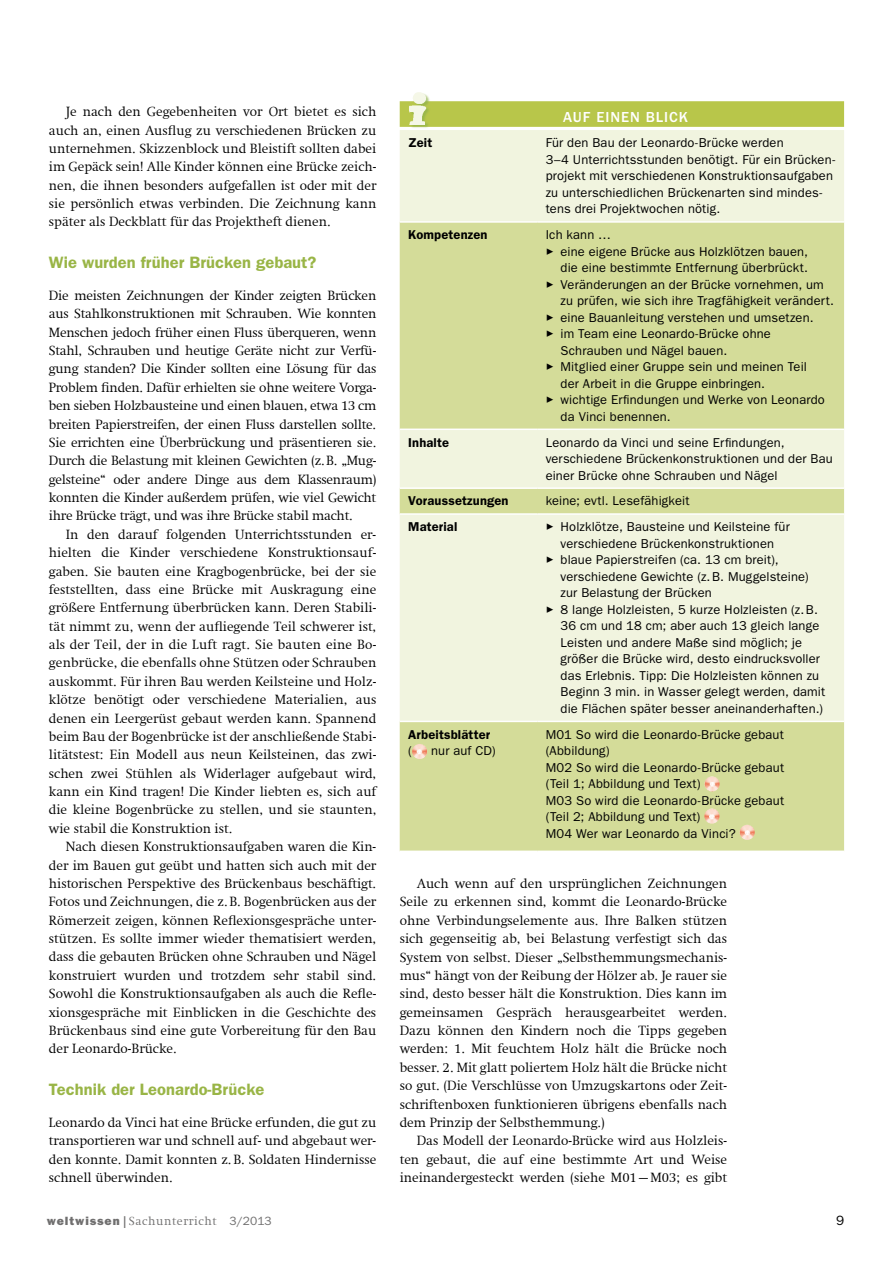
<style>
.page{position:relative;width:893px;height:1263px;background:#fff}
.page>*{position:absolute;margin:0;border:0;box-sizing:border-box;transform-origin:0 0}
.t1{font:600 16.5px "ITC Franklin Gothic Std";letter-spacing:.005em;color:#99b546}
.t2{font:500 15px "ITC Franklin Gothic Std";letter-spacing:.06em;color:#fff}
.t3{font:300 13.5px/18.3px "Swift Com";color:#000;text-align:justify}
.t4{font:13.5px "ITC Franklin Gothic Std";color:#000}
.t5{font:12.9px/16.5px "ITC Franklin Gothic Std";letter-spacing:.01em;color:#000}
.t6{font:600 12.9px "ITC Franklin Gothic Std";letter-spacing:.015em;color:#000}
.t7{font:300 12px "Swift Com";letter-spacing:.05em;color:#706f6f}
.s1{font-family:"ITC Franklin Gothic Std Hvy";font-weight:400}
.s2{font-weight:700}
.s3{font-family:"ITC Franklin Gothic Std";font-weight:400}
.s4{font-family:"FF Dingbests"}
</style>
<div class="page">
<svg style="left:400px;top:101px;width:444px;height:26px;background:#b8c64c"></svg>
<div style="left:400px;top:130px;width:444px;height:91px;background:#f1f4df"></div>
<svg style="left:400px;top:223px;width:444px;height:627px;background:#e0e6b6"></svg>
<hr style="left:400px;top:429px;width:137px;height:1px;background:#fff">
<hr style="left:537px;top:429px;width:307px;height:1px;background:#fff">
<hr style="left:400px;top:487px;width:137px;height:2px;background:#fff">
<hr style="left:537px;top:487px;width:307px;height:2px;background:#fff">
<hr style="left:400px;top:513px;width:137px;height:2px;background:#fff">
<hr style="left:537px;top:513px;width:307px;height:2px;background:#fff">
<hr style="left:400px;top:721px;width:137px;height:1px;background:#fff">
<hr style="left:537px;top:721px;width:307px;height:1px;background:#fff">
<img style="left:412px;top:744px;width:15px;height:15px;border-radius:8px">
<img style="left:704px;top:776px;width:16px;height:15px;border-radius:8px">
<img style="left:704px;top:808px;width:15px;height:16px;border-radius:8px">
<img style="left:740px;top:825px;width:15px;height:15px;border-radius:8px">
<div style="left:410px;top:93px;width:20px;height:36px;background:#90b24c;opacity:.75"></div>
<img style="left:405px;top:92px;width:26px;height:32px">
<p class="t3" style="left:49px;top:103px;width:329px;text-indent:17px">Je nach den Gegebenheiten vor Ort bietet es sich auch an, einen Ausflug zu verschiedenen Brücken zu unternehmen. Skizzenblock und Bleistift sollten dabei im Gepäck sein! Alle Kinder können eine Brücke zeich&shy;nen, die ihnen besonders aufgefallen ist oder mit der sie persönlich etwas verbinden. Die Zeichnung kann später als Deckblatt für das Projektheft dienen.</p>
<p class="t1" style="left:49px;top:252px;width:269px">Wie wurden früher Brücken gebaut?</p>
<p class="t3" style="left:49px;top:286px;width:329px">Die meisten Zeichnungen der Kinder zeigten Brücken aus Stahlkonstruktionen mit Schrauben. Wie konnten Menschen jedoch früher einen Fluss überqueren, wenn Stahl, Schrauben und heutige Geräte nicht zur Verfü&shy;gung standen? Die Kinder sollten eine Lösung für das Problem finden. Dafür erhielten sie ohne weitere Vorga&shy;ben sieben Holzbausteine und einen blauen, etwa 13 cm breiten Papierstreifen, der einen Fluss darstellen sollte.<br>Sie errichten eine Überbrückung und präsentieren sie.<br>Durch die Belastung mit kleinen Gewichten (z.B. „Mug&shy;gelsteine“ oder andere Dinge aus dem Klassenraum) konnten die Kinder außerdem prüfen, wie viel Gewicht ihre Brücke trägt, und was ihre Brücke stabil macht.</p>
<p class="t3" style="left:49px;top:525px;width:329px;text-indent:17px">In den darauf folgenden Unterrichtsstunden er&shy;hielten die Kinder verschiedene Konstruktionsauf&shy;gaben. Sie bauten eine Kragbogenbrücke, bei der sie feststellten, dass eine Brücke mit Auskragung eine größere Entfernung überbrücken kann. Deren Stabili&shy;tät nimmt zu, wenn der aufliegende Teil schwerer ist, als der Teil, der in die Luft ragt. Sie bauten eine Bo&shy;genbrücke, die ebenfalls ohne Stützen oder Schrauben auskommt. Für ihren Bau werden Keilsteine und Holz&shy;klötze benötigt oder verschiedene Materialien, aus denen ein Leergerüst gebaut werden kann. Spannend beim Bau der Bogenbrücke ist der anschließende Stabi&shy;litätstest: Ein Modell aus neun Keilsteinen, das zwi&shy;schen zwei Stühlen als Widerlager aufgebaut wird, kann ein Kind tragen! Die Kinder liebten es, sich auf die kleine Bogenbrücke zu stellen, und sie staunten, wie stabil die Konstruktion ist.</p>
<p class="t3" style="left:49px;top:837px;width:329px;text-indent:17px">Nach diesen Konstruktionsaufgaben waren die Kin&shy;der im Bauen gut geübt und hatten sich auch mit der historischen Perspektive des Brückenbaus beschäftigt.<br>Fotos und Zeichnungen, die z.B. Bogenbrücken aus der Römerzeit zeigen, können Reflexionsgespräche unter&shy;stützen. Es sollte immer wieder thematisiert werden, dass die gebauten Brücken ohne Schrauben und Nägel konstruiert wurden und trotzdem sehr stabil sind.<br>Sowohl die Konstruktionsaufgaben als auch die Refle&shy;xionsgespräche mit Einblicken in die Geschichte des Brückenbaus sind eine gute Vorbereitung für den Bau der Leonardo-Brücke.</p>
<p class="t1" style="left:49px;top:1079px;width:217px">Technik der Leonardo-Brücke</p>
<p class="t3" style="left:49px;top:1113px;width:329px">Leonardo da Vinci hat eine Brücke erfunden, die gut zu transportieren war und schnell auf- und abgebaut wer&shy;den konnte. Damit konnten z.B. Soldaten Hindernisse schnell überwinden.</p>
<p class="t7" style="left:47px;top:1214px;width:226px"><span class="s1">weltwissen</span> <span class="s2">|</span>Sachunterricht <span class="s3">3/2013</span></p>
<p class="t4" style="left:836px;top:1213px;width:10px">9</p>
<p class="t2" style="left:563px;top:108px;width:125px">AUF EINEN BLICK</p>
<p class="t6" style="left:408px;top:135px;width:26px">Zeit</p>
<p class="t5" style="left:546px;top:135px;width:291px">Für den Bau der Leonardo-Brücke werden<br>3–4 Unterrichtsstunden benötigt. Für ein Brücken&shy;projekt mit verschiedenen Konstruktionsaufgaben zu unterschiedlichen Brückenarten sind mindes&shy;tens drei Projektwochen nötig.</p>
<p class="t6" style="left:408px;top:227px;width:81px">Kompetenzen</p>
<p class="t5" style="left:546px;top:227px;width:67px">Ich kann …</p>
<p class="t5" style="left:546px;top:243px;width:264px"><span class="s4">&gt;</span> eine eigene Brücke aus Holzklötzen bauen,</p>
<p class="t5" style="left:561px;top:260px;width:249px">die eine bestimmte Entfernung überbrückt.</p>
<p class="t5" style="left:546px;top:276px;width:280px"><span class="s4">&gt;</span> Veränderungen an der Brücke vornehmen, um</p>
<p class="t5" style="left:561px;top:293px;width:275px">zu prüfen, wie sich ihre Tragfähigkeit verändert.</p>
<p class="t5" style="left:546px;top:309px;width:269px"><span class="s4">&gt;</span> eine Bauanleitung verstehen und umsetzen.</p>
<p class="t5" style="left:546px;top:326px;width:227px"><span class="s4">&gt;</span> im Team eine Leonardo-Brücke ohne</p>
<p class="t5" style="left:561px;top:342px;width:168px">Schrauben und Nägel bauen.</p>
<p class="t5" style="left:546px;top:359px;width:263px"><span class="s4">&gt;</span> Mitglied einer Gruppe sein und meinen Teil</p>
<p class="t5" style="left:561px;top:375px;width:206px">der Arbeit in die Gruppe einbringen.</p>
<p class="t5" style="left:546px;top:392px;width:281px"><span class="s4">&gt;</span> wichtige Erfindungen und Werke von Leonardo</p>
<p class="t5" style="left:561px;top:408px;width:112px">da Vinci benennen.</p>
<p class="t6" style="left:408px;top:435px;width:42px">Inhalte</p>
<p class="t5" style="left:546px;top:434px;width:289px">Leonardo da Vinci und seine Erfindungen, verschiedene Brückenkonstruktionen und der Bau einer Brücke ohne Schrauben und Nägel</p>
<p class="t6" style="left:408px;top:493px;width:102px">Voraussetzungen</p>
<p class="t5" style="left:546px;top:493px;width:145px">keine; evtl. Lesefähigkeit</p>
<p class="t6" style="left:408px;top:519px;width:51px">Material</p>
<p class="t5" style="left:546px;top:519px;width:246px"><span class="s4">&gt;</span> Holzklötze, Bausteine und Keilsteine für</p>
<p class="t5" style="left:561px;top:535px;width:215px">verschiedene Brückenkonstruktionen</p>
<p class="t5" style="left:546px;top:552px;width:235px"><span class="s4">&gt;</span> blaue Papierstreifen (ca. 13 cm breit),</p>
<p class="t5" style="left:561px;top:568px;width:250px">verschiedene Gewichte (z.B. Muggelsteine)</p>
<p class="t5" style="left:561px;top:585px;width:153px">zur Belastung der Brücken</p>
<p class="t5" style="left:546px;top:601px;width:274px"><span class="s4">&gt;</span> 8 lange Holzleisten, 5 kurze Holzleisten (z.B.</p>
<p class="t5" style="left:561px;top:618px;width:260px">36 cm und 18 cm; aber auch 13 gleich lange</p>
<p class="t5" style="left:561px;top:634px;width:243px">Leisten und andere Maße sind möglich; je</p>
<p class="t5" style="left:561px;top:651px;width:261px">größer die Brücke wird, desto eindrucksvoller</p>
<p class="t5" style="left:561px;top:667px;width:260px">das Erlebnis. Tipp: Die Holzleisten können zu</p>
<p class="t5" style="left:561px;top:684px;width:266px">Beginn 3 min. in Wasser gelegt werden, damit</p>
<p class="t5" style="left:561px;top:700px;width:264px">die Flächen später besser aneinanderhaften.)</p>
<p class="t6" style="left:408px;top:727px;width:83px">Arbeitsblätter</p>
<p class="t5" style="left:408px;top:743px;width:5px">(</p>
<p class="t5" style="left:431px;top:743px;width:66px">nur auf CD)</p>
<p class="t5" style="left:546px;top:726px;width:240px">M01 So wird die Leonardo-Brücke gebaut (Abbildung)<br>M02 So wird die Leonardo-Brücke gebaut (Teil 1; Abbildung und Text)<br>M03 So wird die Leonardo-Brücke gebaut (Teil 2; Abbildung und Text)<br>M04 Wer war Leonardo da Vinci?</p>
<p class="t3" style="left:400px;top:874px;width:329px;text-indent:17px">Auch wenn auf den ursprünglichen Zeichnungen Seile zu erkennen sind, kommt die Leonardo-Brücke ohne Verbindungselemente aus. Ihre Balken stützen sich gegenseitig ab, bei Belastung verfestigt sich das System von selbst. Dieser „Selbsthemmungsmechanis&shy;mus“ hängt von der Reibung der Hölzer ab. Je rauer sie sind, desto besser hält die Konstruktion. Dies kann im gemeinsamen Gespräch herausgearbeitet werden.<br>Dazu können den Kindern noch die Tipps gegeben werden: 1. Mit feuchtem Holz hält die Brücke noch besser. 2. Mit glatt poliertem Holz hält die Brücke nicht so gut. (Die Verschlüsse von Umzugskartons oder Zeit&shy;schriftenboxen funktionieren übrigens ebenfalls nach dem Prinzip der Selbsthemmung.)</p>
<p class="t3" style="left:400px;top:1131px;width:329px;text-indent:17px">Das Modell der Leonardo-Brücke wird aus Holzleis&shy;ten gebaut, die auf eine bestimmte Art und Weise ineinandergesteckt werden (siehe M01–M03; es gibt</p>
</div>
